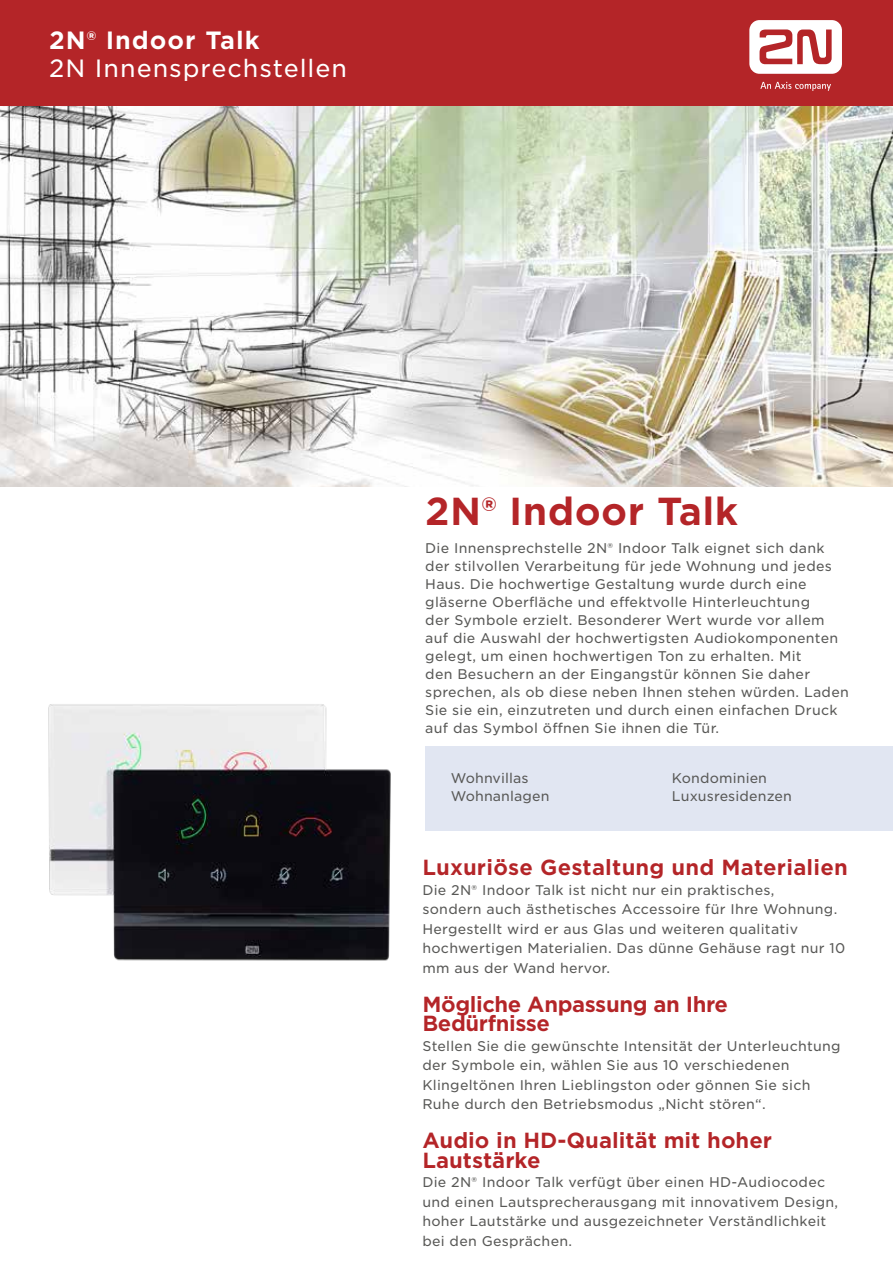
<style>
.page{position:relative;width:893px;height:1263px;background:#fff}
.page>*{position:absolute;margin:0;border:0;box-sizing:border-box;transform-origin:0 0}
.t1{font:700 37.5px "Gotham S Sm";letter-spacing:.01em;color:#b42528}
.t2{font:24px "Gotham S Sm";letter-spacing:.04em;color:#fff}
.t3{font:700 24px "Gotham S Sm";letter-spacing:.04em;color:#fff}
.t4{font:700 21px/19.5px "Gotham S Sm";color:#b42528}
.t5{font:700 21px/19.5px "Gotham S Sm";letter-spacing:-.02em;color:#b42528}
.t6{font:13.5px/18px "Gotham S Sm";letter-spacing:.02em;color:#585856}
</style>
<div class="page">
<div style="left:0;top:0;width:893px;height:106px;background:#b42528"></div>
<div style="left:425px;top:746px;width:468px;height:85px;background:#e1e6f2"></div>
<svg style="left:749px;top:20px;width:93px;height:54px"></svg>
<svg style="left:760px;top:82px;width:71px;height:9px"></svg>
<img style="left:0;top:106px;width:893px;height:381px">
<img style="left:48px;top:704px;width:343px;height:257px">
<h2 class="t3" style="left:49px;top:24px;width:212px">2N® Indoor Talk</h2>
<h2 class="t2" style="left:49px;top:52px;width:299px">2N Innensprechstellen</h2>
<h1 class="t1" style="left:425px;top:485px;width:314px">2N® Indoor Talk</h1>
<p class="t6" style="left:425px;top:539px;width:425px">Die Innensprechstelle 2N® Indoor Talk eignet sich dank der stilvollen Verarbeitung für jede Wohnung und jedes Haus. Die hochwertige Gestaltung wurde durch eine gläserne Oberfläche und effektvolle Hinterleuchtung<br>der Symbole erzielt. Besonderer Wert wurde vor allem auf die Auswahl der hochwertigsten Audiokomponenten gelegt, um einen hochwertigen Ton zu erhalten. Mit<br>den Besuchern an der Eingangstür können Sie daher sprechen, als ob diese neben Ihnen stehen würden. Laden Sie sie ein, einzutreten und durch einen einfachen Druck auf das Symbol öffnen Sie ihnen die Tür.</p>
<p class="t6" style="left:451px;top:768px;width:100px">Wohnvillas<br>Wohnanlagen</p>
<p class="t6" style="left:672px;top:768px;width:121px">Kondominien<br>Luxusresidenzen</p>
<h3 class="t4" style="left:422px;top:857px;width:427px">Luxuriöse Gestaltung und Materialien</h3>
<p class="t6" style="left:422px;top:880px;width:424px;line-height:19.5px">Die 2N® Indoor Talk ist nicht nur ein praktisches,<br>sondern auch ästhetisches Accessoire für Ihre Wohnung.<br>Hergestellt wird er aus Glas und weiteren qualitativ hochwertigen Materialien. Das dünne Gehäuse ragt nur 10 mm aus der Wand hervor.</p>
<h3 class="t5" style="left:422px;top:994px;width:307px">Mögliche Anpassung an Ihre<br>Bedürfnisse</h3>
<p class="t6" style="left:422px;top:1036px;width:420px;line-height:19.5px">Stellen Sie die gewünschte Intensität der Unterleuchtung der Symbole ein, wählen Sie aus 10 verschiedenen Klingeltönen Ihren Lieblingston oder gönnen Sie sich Ruhe durch den Betriebsmodus „Nicht stören“.</p>
<h3 class="t4" style="left:422px;top:1130px;width:351px">Audio in HD-Qualität mit hoher<br>Lautstärke</h3>
<p class="t6" style="left:422px;top:1172px;width:417px;line-height:19.5px">Die 2N® Indoor Talk verfügt über einen HD-Audiocodec und einen Lautsprecherausgang mit innovativem Design, hoher Lautstärke und ausgezeichneter Verständlichkeit bei den Gesprächen.</p>
</div>
